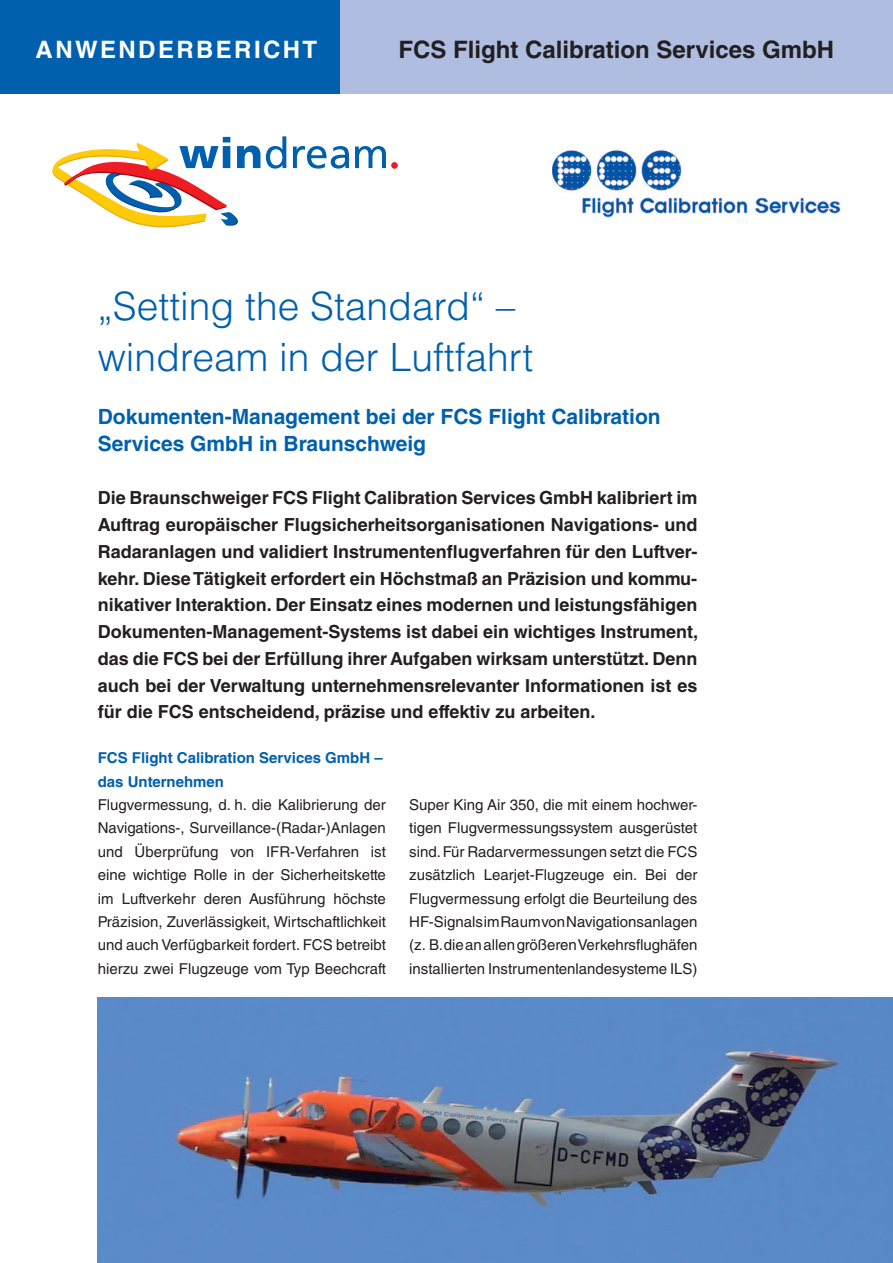
<style>
.page{position:relative;width:893px;height:1263px;background:#fff}
.page>*{position:absolute;margin:0;border:0;box-sizing:border-box;transform-origin:0 0}
.t1{font:300 39px/50.7px "Helvetica LT Std";color:#0160ae}
.t2{font:700 24px "Helvetica LT Std";color:#231f20}
.t3{font:700 24px "Helvetica LT Std";color:#fff}
.t4{font:700 21px/27.3px "Helvetica LT Std";color:#0160ae}
.t5{font:700 18px/26.8px "Helvetica LT Std";color:#231f20;text-align:justify}
.t6{font:15px/23.4px "Helvetica LT Std";color:#231f20;text-align:justify}
.t7{font:700 15px/23.4px "Helvetica LT Std";color:#0160ae}
</style>
<div class="page">
<div style="left:0;top:0;width:340px;height:94px;background:#0160ae"></div>
<div style="left:391px;top:162px;width:7px;height:7px;background:#ee1d23;border-radius:50%"></div>
<svg style="left:355px;top:146px;width:31px;height:22px"></svg>
<svg style="left:293px;top:146px;width:56px;height:23px"></svg>
<svg style="left:266px;top:136px;width:20px;height:33px"></svg>
<svg style="left:52px;top:137px;width:208px;height:91px"></svg>
<div style="left:340px;top:0;width:553px;height:94px;background:#aebde0"></div>
<img style="left:553px;top:150px;width:288px;height:67px">
<img style="left:98px;top:997px;width:795px;height:266px">
<h2 class="t3" style="left:36px;top:34px;width:84px">Anwenderbericht</h2>
<h2 class="t2" style="left:398px;top:34px;width:437px">FCS Flight Calibration Services GmbH</h2>
<h1 class="t1" style="left:98px;top:281px;width:437px">„Setting the Standard“ – windream in der Luftfahrt</h1>
<h3 class="t4" style="left:98px;top:402px;width:564px">Dokumenten-Management bei der FCS Flight Calibration<br>Services GmbH in Braunschweig</h3>
<p class="t5" style="left:98px;top:484px;width:602px">Die Braunschweiger FCS Flight Calibration Services GmbH kalibriert im Auftrag europäischer Flugsicherheitsorganisationen Navigations- und Radaranlagen und validiert Instrumentenflugverfahren für den Luftver&shy;kehr. Diese Tätigkeit erfordert ein Höchstmaß an Präzision und kommu&shy;nikativer Interaktion. Der Einsatz eines modernen und leistungsfähigen Dokumenten-Management-Systems ist dabei ein wichtiges Instrument, das die FCS bei der Erfüllung ihrer Aufgaben wirksam unterstützt. Denn auch bei der Verwaltung unternehmensrelevanter Informationen ist es für die FCS entscheidend, präzise und effektiv zu arbeiten.</p>
<p class="t7" style="left:98px;top:746px;width:286px">FCS Flight Calibration Services GmbH – das Unternehmen</p>
<p class="t6" style="left:98px;top:793px;width:290px">Flugvermessung, d. h. die Kalibrierung der Navigations-, Surveillance-(Radar-)Anlagen und Überprüfung von IFR-Verfahren ist eine wichtige Rolle in der Sicherheitskette im Luftverkehr deren Ausführung höchste Präzision, Zuverlässigkeit, Wirtschaftlichkeit und auch Verfügbarkeit fordert. FCS betreibt hierzu zwei Flugzeuge vom Typ Beechcraft</p>
<p class="t6" style="left:409px;top:793px;width:290px">Super King Air 350, die mit einem hochwer&shy;tigen Flugvermessungssystem ausgerüstet sind. Für Radarvermessungen setzt die FCS zusätzlich Learjet-Flugzeuge ein. Bei der Flugvermessung erfolgt die Beurteilung des HF‑Signals im Raum von Navigationsanlagen (z. B. die an allen größeren Verkehrsflughäfen installierten Instrumentenlandesysteme ILS)</p>
</div>
